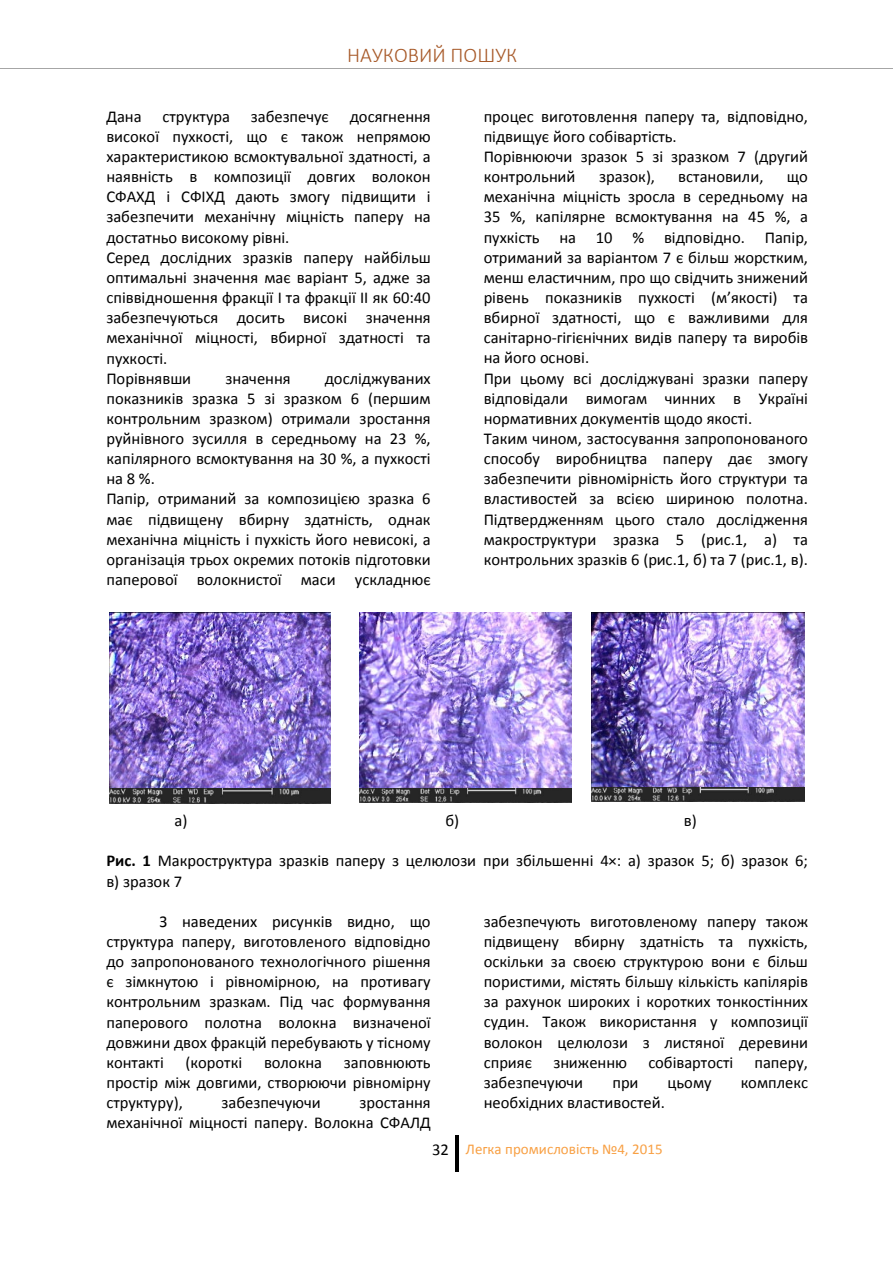
<style>
.page{position:relative;width:893px;height:1263px;background:#fff}
.page>*{position:absolute;margin:0;border:0;box-sizing:border-box;transform-origin:0 0}
.t1{font:300 21px "Calibri";color:#a75928}
.t2{font:16.5px/20.1px "Calibri";color:#000;text-align:justify}
.t3{font:15px "Calibri";color:#f8a044}
.s1{font-weight:700}
.s2{font-size:16.5px;color:#000}
</style>
<div class="page">
<hr style="left:0;top:68px;width:893px;height:1px;background:#a6a6a6">
<img style="left:109px;top:612px;width:222px;height:191px">
<img style="left:592px;top:612px;width:213px;height:190px">
<img style="left:359px;top:612px;width:212px;height:190px">
<svg style="left:456px;top:1135px;width:3px;height:4px"></svg>
<hr style="left:456px;top:1139px;width:3px;height:32px;background:#000">
<p class="t1" style="left:347px;top:42px;width:172px">НАУКОВИЙ ПОШУК</p>
<p class="t2" style="left:106px;top:106px;width:224px">Дана структура забезпечує</p>
<p class="t2" style="left:106px;top:106px;width:326px;text-indent:243px">досягнення високої пухкості, що є також непрямою характеристикою всмоктувальної здатності, а наявність в композиції довгих волокон СФАХД і СФІХД дають змогу підвищити і забезпечити механічну міцність паперу на достатньо високому рівні.</p>
<p class="t2" style="left:106px;top:247px;width:326px">Серед дослідних зразків паперу найбільш оптимальні значення має варіант 5, адже за співвідношення фракції І та фракції ІІ як 60:40 забезпечуються досить високі значення механічної міцності, вбирної здатності та пухкості.</p>
<p class="t2" style="left:106px;top:368px;width:86px">Порівнявши</p>
<p class="t2" style="left:226px;top:368px;width:67px">значення</p>
<p class="t2" style="left:106px;top:368px;width:326px;text-indent:218px">досліджуваних показників зразка 5 зі зразком 6 (першим контрольним зразком) отримали зростання руйнівного зусилля в середньому на 23 %, капілярного всмоктування на 30 %, а пухкості на 8 %.</p>
<p class="t2" style="left:106px;top:488px;width:326px">Папір, отриманий за композицією зразка 6 має підвищену вбирну здатність, однак механічна міцність і пухкість його невисокі, а організація трьох окремих потоків підготовки паперової волокнистої маси ускладнює</p>
<p class="t2" style="left:484px;top:106px;width:326px">процес виготовлення паперу та, відповідно, підвищує його собівартість.</p>
<p class="t2" style="left:484px;top:146px;width:326px">Порівнюючи зразок 5 зі зразком 7 (другий контрольний</p>
<p class="t2" style="left:599px;top:166px;width:57px">зразок),</p>
<p class="t2" style="left:678px;top:166px;width:87px">встановили,</p>
<p class="t2" style="left:484px;top:166px;width:326px;text-indent:303px">що механічна міцність зросла в середньому на 35 %, капілярне всмоктування на 45 %, а пухкість на 10 % відповідно. Папір, отриманий за варіантом 7 є більш жорстким, менш еластичним, про що свідчить знижений рівень показників пухкості (м’якості) та вбирної здатності, що є важливими для санітарно-гігієнічних видів паперу та виробів на його основі.</p>
<p class="t2" style="left:484px;top:368px;width:326px">При цьому всі досліджувані зразки паперу відповідали вимогам чинних в Україні нормативних документів щодо якості.</p>
<p class="t2" style="left:484px;top:428px;width:326px">Таким чином, застосування запропонованого способу виробництва паперу дає змогу забезпечити рівномірність його структури та властивостей за всією шириною полотна.<br>Підтвердженням цього стало дослідження макроструктури зразка 5 (рис.1, а) та контрольних зразків 6 (рис.1, б) та 7 (рис.1, в).</p>
<p class="t2" style="left:175px;top:810px;width:14px">а)</p>
<p class="t2" style="left:445px;top:810px;width:15px">б)</p>
<p class="t2" style="left:684px;top:810px;width:14px">в)</p>
<p class="t2" style="left:106px;top:850px;width:703px"><span class="s1">Рис. 1</span> Макроструктура зразків паперу з целюлози при збільшенні 4×: а) зразок 5; б) зразок 6; в) зразок 7</p>
<p class="t2" style="left:106px;top:911px;width:326px;text-indent:53px">З наведених рисунків видно, що структура паперу, виготовленого відповідно до запропонованого технологічного рішення є зімкнутою і рівномірною, на противагу контрольним зразкам. Під час формування паперового полотна волокна визначеної довжини двох фракцій перебувають у тісному контакті</p>
<p class="t2" style="left:484px;top:911px;width:326px">забезпечують виготовленому паперу також підвищену вбирну здатність та пухкість, оскільки за своєю структурою вони є більш пористими, містять більшу кількість капілярів за рахунок широких і коротких тонкостінних судин. Також використання у композиції волокон целюлози з листяної деревини сприяє</p>
<p class="t2" style="left:186px;top:1052px;width:58px">(короткі</p>
<p class="t2" style="left:264px;top:1052px;width:60px">волокна</p>
<p class="t2" style="left:553px;top:1052px;width:75px">зниженню</p>
<p class="t2" style="left:648px;top:1052px;width:86px">собівартості</p>
<p class="t2" style="left:754px;top:1052px;width:55px">паперу,</p>
<p class="t2" style="left:484px;top:1072px;width:101px">забезпечуючи</p>
<p class="t2" style="left:612px;top:1072px;width:28px">при</p>
<p class="t2" style="left:667px;top:1072px;width:46px">цьому</p>
<p class="t2" style="left:741px;top:1072px;width:69px">комплекс</p>
<p class="t2" style="left:484px;top:1092px;width:183px">необхідних властивостей.</p>
<p class="t3" style="left:432px;top:1138px;width:232px"><span class="s2">32</span> Легка промисловість №4, 2015</p>
<p class="t2" style="left:106px;top:1052px;width:326px;text-indent:238px">заповнюють простір між довгими, створюючи рівномірну структуру),</p>
<p class="t2" style="left:222px;top:1092px;width:101px">забезпечуючи</p>
<p class="t2" style="left:106px;top:1092px;width:326px;text-align:right">зростання<br>механічної міцності паперу. Волокна СФАЛД</p>
</div>
